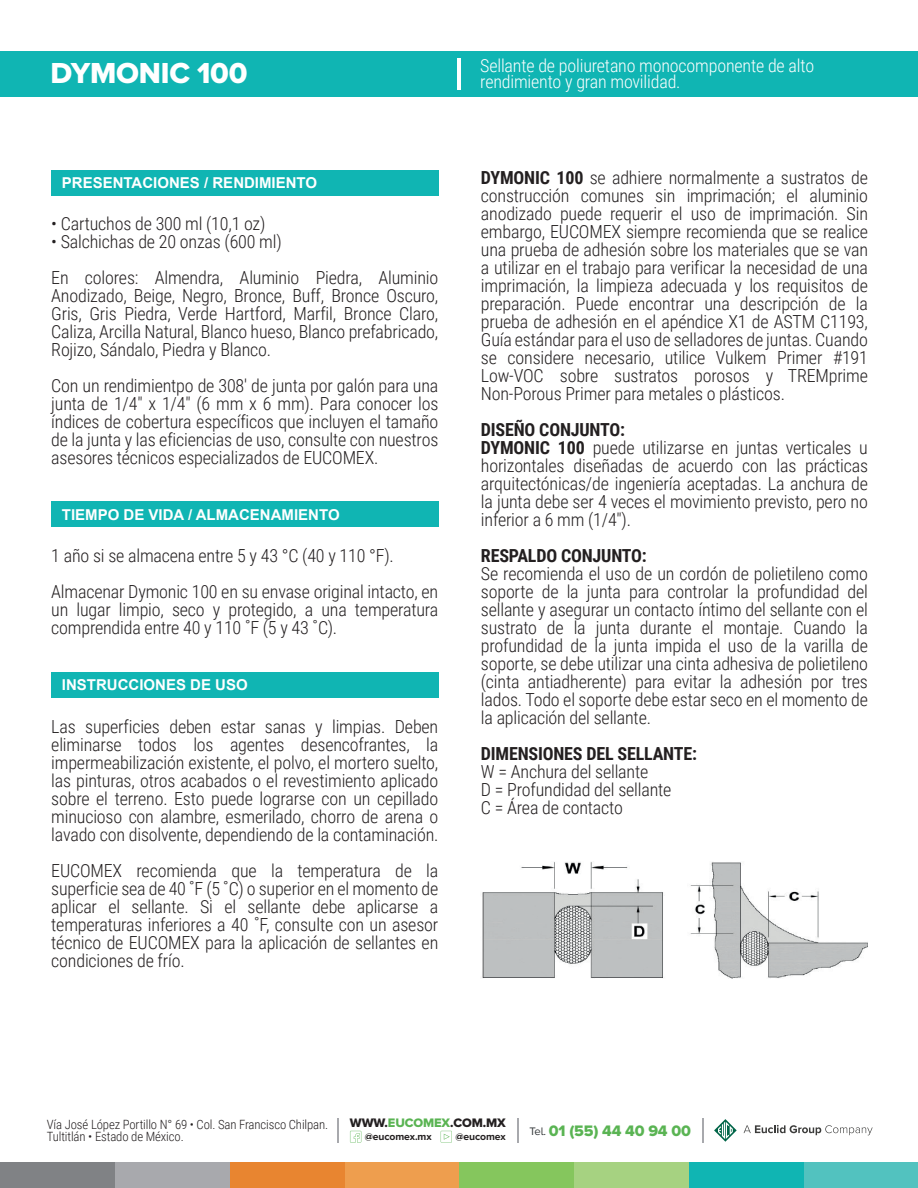
<style>
.page{position:relative;width:918px;height:1188px;background:#fff}
.page>*{position:absolute;margin:0;border:0;box-sizing:border-box;transform-origin:0 0}
.t1{font:30px "Proxima Nova A Extrabld";letter-spacing:-.01em;color:#fff}
.t2{font:300 18px/18px "Roboto Condensed";letter-spacing:-.01em;color:#231f20;text-align:justify}
.t3{font:300 18px/16.5px "Roboto Condensed";letter-spacing:-.01em;color:#fff}
.t4{font:700 18px "Roboto Condensed";letter-spacing:-.01em;color:#231f20}
.t5{font:15.75px "Proxima Nova A Extrabld";letter-spacing:-.01em;color:#5ab453}
.t6{font:700 15px "Arial";color:#fff}
.t7{font:300 12.75px/12.8px "Roboto Condensed";letter-spacing:-.01em;color:#231f20}
.t8{font:12.75px "Proxima Nova A Extrabld";letter-spacing:-.01em;color:#231f20}
.t9{font:700 10.35px "Proxima Nova A";letter-spacing:-.01em;color:#231f20}
.s1{font-weight:700}
.s2{color:#5ab453}
.s3{font-family:"Proxima Nova A";font-size:11.25px;color:#333739}
</style>
<div class="page">
<div style="left:804px;top:1162px;width:114px;height:26px;background:#52c2bf"></div>
<div style="left:689px;top:1162px;width:115px;height:26px;background:#10b5b3"></div>
<div style="left:574px;top:1162px;width:115px;height:26px;background:#a6d281"></div>
<div style="left:459px;top:1162px;width:115px;height:26px;background:#85c65d"></div>
<div style="left:345px;top:1162px;width:114px;height:26px;background:#ee9e4e"></div>
<div style="left:230px;top:1162px;width:115px;height:26px;background:#e88530"></div>
<div style="left:115px;top:1162px;width:115px;height:26px;background:#a8a9ad"></div>
<div style="left:0;top:1162px;width:115px;height:26px;background:#808285"></div>
<svg style="left:714px;top:1119px;width:23px;height:23px"></svg>
<svg style="left:744px;top:1125px;width:129px;height:10px"></svg>
<svg style="left:441px;top:1131px;width:11px;height:12px"></svg>
<svg style="left:350px;top:1131px;width:11px;height:12px"></svg>
<svg style="left:702px;top:1118px;width:1px;height:25px"></svg>
<svg style="left:517px;top:1118px;width:1px;height:25px"></svg>
<hr style="left:337px;top:1118px;width:2px;height:25px;background:#a8a9ad">
<div style="left:0;top:51px;width:918px;height:45px;background:#10b5b3"></div>
<hr style="left:457px;top:58px;width:4px;height:31px;background:#fff">
<div style="left:51px;top:170px;width:387px;height:26px;background:#10b5b3"></div>
<div style="left:51px;top:502px;width:387px;height:25px;background:#10b5b3"></div>
<div style="left:51px;top:672px;width:387px;height:26px;background:#10b5b3"></div>
<img style="left:482px;top:862px;width:385px;height:117px">
<h1 class="t1" style="left:51px;top:56px;width:198px">DYMONIC 100</h1>
<p class="t3" style="left:480px;top:56px;width:335px">Sellante de poliuretano monocomponente de alto rendimiento y gran movilidad.</p>
<p class="t6" style="left:62px;top:173px;width:257px">PRESENTACIONES / RENDIMIENTO</p>
<p class="t2" style="left:51px;top:214px;width:216px">• Cartuchos de 300 ml (10,1 oz)</p>
<p class="t2" style="left:51px;top:223px;width:388px;line-height:36px">• Salchichas de 20 onzas (600 ml)<br>En colores: Almendra, Aluminio Piedra, Aluminio</p>
<p class="t2" style="left:51px;top:286px;width:389px">Anodizado, Beige, Negro, Bronce, Buff, Bronce Oscuro, Gris, Gris Piedra, Verde Hartford, Marfil, Bronce Claro, Caliza, Arcilla Natural, Blanco hueso, Blanco prefabricado, Rojizo, Sándalo, Piedra y Blanco.</p>
<p class="t2" style="left:51px;top:376px;width:389px">Con un rendimientpo de 308' de junta por galón para una junta de 1/4" x 1/4" (6 mm x 6 mm). Para conocer los índices de cobertura específicos que incluyen el tamaño de la junta y las eficiencias de uso, consulte con nuestros asesores técnicos especializados de EUCOMEX.</p>
<p class="t6" style="left:62px;top:505px;width:279px">TIEMPO DE VIDA / ALMACENAMIENTO</p>
<p class="t2" style="left:51px;top:537px;width:388px;line-height:36px">1 año si se almacena entre 5 y 43 °C (40 y 110 °F).<br>Almacenar Dymonic 100 en su envase original intacto, en</p>
<p class="t2" style="left:51px;top:600px;width:389px">un lugar limpio, seco y protegido, a una temperatura comprendida entre 40 y 110 ˚F (5 y 43 ˚C).</p>
<p class="t6" style="left:62px;top:675px;width:187px">INSTRUCCIONES DE USO</p>
<p class="t2" style="left:51px;top:717px;width:389px">Las superficies deben estar sanas y limpias. Deben eliminarse todos los agentes desencofrantes, la impermeabilización existente, el polvo, el mortero suelto, las pinturas, otros acabados o el revestimiento aplicado sobre el terreno. Esto puede lograrse con un cepillado minucioso con alambre, esmerilado, chorro de arena o lavado con disolvente, dependiendo de la contaminación.</p>
<p class="t2" style="left:51px;top:861px;width:389px">EUCOMEX recomienda que la temperatura de la superficie sea de 40 ˚F (5 ˚C) o superior en el momento de aplicar el sellante. Si el sellante debe aplicarse a temperaturas inferiores a 40 ˚F, consulte con un asesor técnico de EUCOMEX para la aplicación de sellantes en condiciones de frío.</p>
<p class="t2" style="left:481px;top:168px;width:389px"><span class="s1">DYMONIC 100</span> se adhiere normalmente a sustratos de construcción comunes sin imprimación; el aluminio anodizado puede requerir el uso de imprimación. Sin embargo, EUCOMEX siempre recomienda que se realice una prueba de adhesión sobre los materiales que se van a utilizar en el trabajo para verificar la necesidad de una imprimación, la limpieza adecuada y los requisitos de preparación. Puede encontrar una descripción de la prueba de adhesión en el apéndice X1 de ASTM C1193, Guía estándar para el uso de selladores de juntas. Cuando se considere necesario, utilice Vulkem Primer #191<br>Low-VOC sobre sustratos porosos y TREMprime Non-Porous Primer para metales o plásticos.</p>
<p class="t2" style="left:481px;top:420px;width:389px;text-align:left"><span class="s1">DISEÑO CONJUNTO:<br>DYMONIC 100</span> puede utilizarse en juntas verticales u horizontales diseñadas de acuerdo con las prácticas arquitectónicas/de ingeniería aceptadas. La anchura de la junta debe ser 4 veces el movimiento previsto, pero no inferior a 6 mm (1/4").</p>
<p class="t4" style="left:481px;top:543px;width:168px">RESPALDO CONJUNTO:</p>
<p class="t2" style="left:481px;top:564px;width:389px">Se recomienda el uso de un cordón de polietileno como soporte de la junta para controlar la profundidad del sellante y asegurar un contacto íntimo del sellante con el sustrato de la junta durante el montaje. Cuando la profundidad de la junta impida el uso de la varilla de soporte, se debe utilizar una cinta adhesiva de polietileno (cinta antiadherente) para evitar la adhesión por tres lados. Todo el soporte debe estar seco en el momento de la aplicación del sellante.</p>
<p class="t4" style="left:481px;top:741px;width:218px">DIMENSIONES DEL SELLANTE:</p>
<p class="t2" style="left:481px;top:762px;width:192px;text-align:left">W = Anchura del sellante<br>D = Profundidad del sellante<br>C = Área de contacto</p>
<p class="t8" style="left:350px;top:1115px;width:157px">WWW.<span class="s2">EUCOMEX</span>.COM.MX</p>
<p class="t9" style="left:365px;top:1131px;width:68px">@eucomex.mx</p>
<p class="t9" style="left:456px;top:1131px;width:52px">@eucomex</p>
<p class="t7" style="left:47px;top:1117px;width:283px">Vía José López Portillo N° 69 • Col. San Francisco Chilpan.<br>Tultitlán • Estado de México.</p>
<p class="t5" style="left:529px;top:1121px;width:163px"><span class="s3">Tel.</span> 01 (55) 44 40 94 00</p>
</div>
